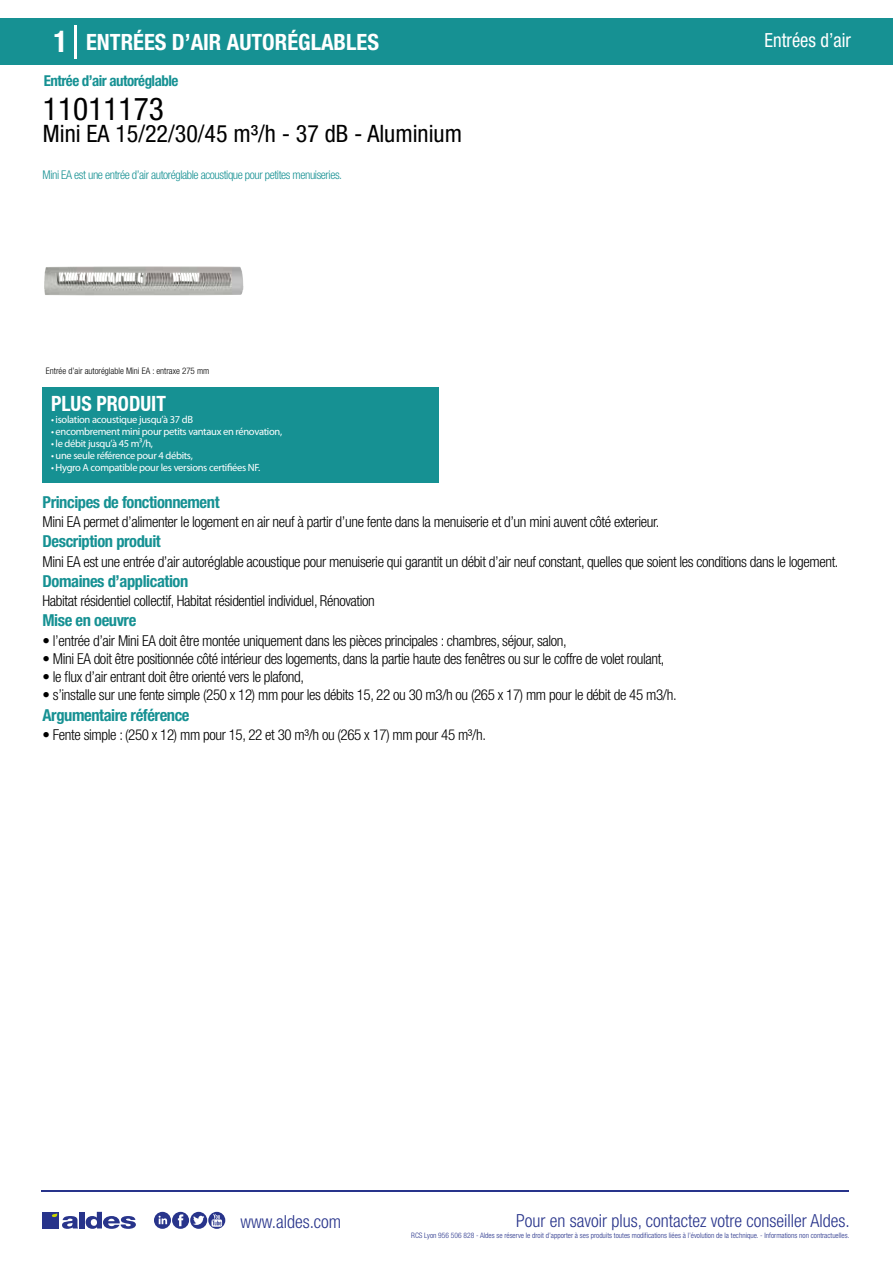
<style>
.page{position:relative;width:893px;height:1263px;background:#fff}
.page>*{position:absolute;margin:0;border:0;box-sizing:border-box;transform-origin:0 0}
.t1{font:condensed 31.5px "Helvetica Neue LT Std";color:#000}
.t2{font:condensed 24px "Helvetica Neue LT Std";color:#000}
.t3{font:700 condensed 22.5px "Helvetica Neue LT Std";color:#fff}
.t4{font:700 condensed 21px "Helvetica Neue";color:#fff;scale:.95 1}
.t5{font:condensed 19.5px "Helvetica Neue LT Std";color:#fff;scale:.95 1}
.t6{font:300 condensed 18px "Helvetica Neue";color:#28348b}
.t7{font:700 condensed 16.5px "Helvetica Neue LT Std";letter-spacing:-.025em;color:#169193}
.t8{font:300 condensed 15px "Helvetica Neue LT Std";letter-spacing:-.025em;color:#000}
.t9{font:700 condensed 15px "Helvetica Neue LT Std";letter-spacing:-.035em;color:#169193}
.t10{font:300 condensed 12px "Helvetica Neue LT Std";letter-spacing:-.035em;color:#169193}
.t11{font:10.5px "Myriad Pro";letter-spacing:-.03em;color:#fff}
.t12{font:300 condensed 9px "Helvetica Neue";color:#000}
.t13{font:300 condensed 7.5px "Helvetica Neue";color:#28348b}
.s1{font-size:30px}
</style>
<div class="page">
<div style="left:0;top:18px;width:893px;height:46px;background:#169193"></div>
<div style="left:43px;top:387px;width:396px;height:96px;background:#169193"></div>
<hr style="left:74px;top:25px;width:2px;height:33px;background:#fff">
<svg style="left:44px;top:266px;width:200px;height:30px;background:#bab9b6"></svg>
<hr style="left:41px;top:1190px;width:808px;height:1px;background:#28348b">
<svg style="left:154px;top:1212px;width:71px;height:17px"></svg>
<div style="left:42px;top:1212px;width:17px;height:16px;background:#28348b"></div>
<div style="left:79px;top:1212px;width:5px;height:16px;background:#28348b"></div>
<svg style="left:86px;top:1212px;width:50px;height:17px"></svg>
<svg style="left:52px;top:1213px;width:26px;height:16px"></svg>
<h3 class="t3" style="left:54px;top:28px;width:327px"><span class="s1">1</span> ENTRÉES D’AIR AUTORÉGLABLES</h3>
<h3 class="t5" style="left:765px;top:29px;width:92px">Entrées d’air</h3>
<p class="t9" style="left:44px;top:71px;width:136px">Entrée d’air autoréglable</p>
<h1 class="t1" style="left:43px;top:91px;width:122px">11011173</h1>
<h2 class="t2" style="left:43px;top:120px;width:421px">Mini EA 15/22/30/45 m³/h - 37 dB - Aluminium</h2>
<p class="t10" style="left:43px;top:167px;width:301px">Mini EA est une entrée d’air autoréglable acoustique pour petites menuiseries.</p>
<p class="t12" style="left:46px;top:365px;width:165px">Entrée d’air autoréglable Mini EA : entraxe 275 mm</p>
<h3 class="t4" style="left:51px;top:391px;width:122px">PLUS PRODUIT</h3>
<p class="t11" style="left:51px;top:413px;width:144px">• isolation acoustique jusqu’à 37 dB</p>
<p class="t11" style="left:51px;top:425px;width:233px">• encombrement mini pour petits vantaux en rénovation,</p>
<p class="t11" style="left:51px;top:437px;width:104px">• le débit jusqu’à 45 m³/h,</p>
<p class="t11" style="left:51px;top:449px;width:143px">• une seule référence pour 4 débits,</p>
<p class="t11" style="left:51px;top:461px;width:211px">• Hygro A compatible pour les versions certifiées NF.</p>
<p class="t7" style="left:43px;top:492px;width:179px">Principes de fonctionnement</p>
<p class="t7" style="left:43px;top:531px;width:120px">Description produit</p>
<p class="t7" style="left:43px;top:571px;width:147px">Domaines d’application</p>
<p class="t7" style="left:43px;top:610px;width:95px">Mise en oeuvre</p>
<p class="t8" style="left:43px;top:513px;width:618px">Mini EA permet d’alimenter le logement en air neuf à partir d’une fente dans la menuiserie et d’un mini auvent côté exterieur.</p>
<p class="t8" style="left:43px;top:553px;width:797px">Mini EA est une entrée d’air autoréglable acoustique pour menuiserie qui garantit un débit d’air neuf constant, quelles que soient les conditions dans le logement.</p>
<p class="t8" style="left:43px;top:592px;width:334px">Habitat résidentiel collectif, Habitat résidentiel individuel, Rénovation</p>
<p class="t8" style="left:43px;top:632px;width:526px">• l’entrée d’air Mini EA doit être montée uniquement dans les pièces principales : chambres, séjour, salon,</p>
<p class="t8" style="left:43px;top:650px;width:623px">• Mini EA doit être positionnée côté intérieur des logements, dans la partie haute des fenêtres ou sur le coffre de volet roulant,</p>
<p class="t8" style="left:43px;top:668px;width:263px">• le flux d’air entrant doit être orienté vers le plafond,</p>
<p class="t8" style="left:43px;top:686px;width:636px">• s’installe sur une fente simple (250 x 12) mm pour les débits 15, 22 ou 30 m3/h ou (265 x 17) mm pour le débit de 45 m3/h.</p>
<p class="t7" style="left:43px;top:705px;width:149px">Argumentaire référence</p>
<p class="t8" style="left:43px;top:726px;width:445px">• Fente simple : (250 x 12) mm pour 15, 22 et 30 m³/h ou (265 x 17) mm pour 45 m³/h.</p>
<p class="t6" style="left:240px;top:1211px;width:102px">www.aldes.com</p>
<p class="t6" style="left:516px;top:1211px;width:335px">Pour en savoir plus, contactez votre conseiller Aldes.</p>
<p class="t13" style="left:411px;top:1230px;width:440px">RCS Lyon 956 506 828 - Aldes se réserve le droit d’apporter à ses produits toutes modifications liées à l’évolution de la technique. - Informations non contractuelles.</p>
</div>
